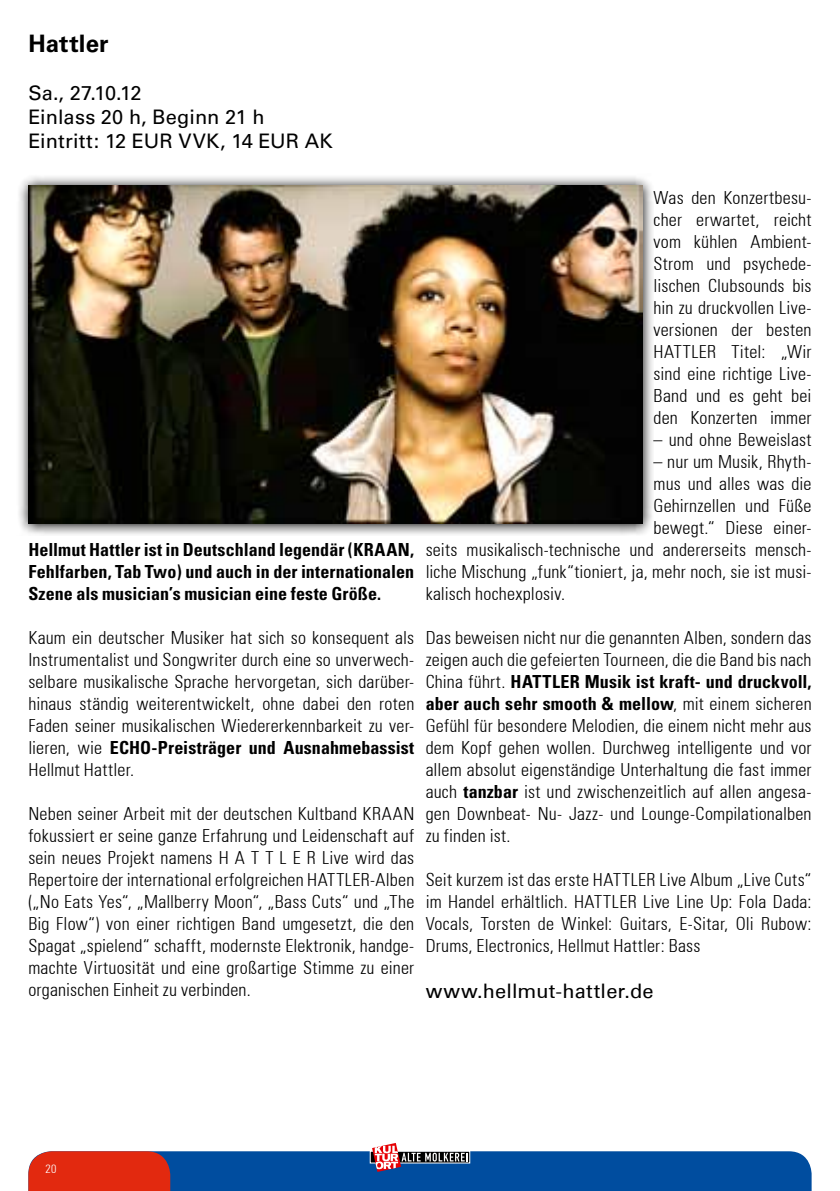
<style>
.page{position:relative;width:840px;height:1191px;background:#fff}
.page>*{position:absolute;margin:0;border:0;box-sizing:border-box;transform-origin:0 0}
.t1{font:700 24px "Univers";letter-spacing:.005em;color:#000}
.t2{font:20px/24px "Univers";letter-spacing:.005em;color:#000}
.t3{font:20px "Univers 55 Roman";letter-spacing:.005em;color:#000}
.t4{font:300 condensed 18px/22px "Univers 47";letter-spacing:.01em;color:#000;text-align:justify}
.t5{font:700 condensed 18px/22px "Univers";letter-spacing:.005em;color:#000;text-align:justify}
.t6{font:300 condensed 12px "Univers 47";color:#fff}
.s1{font-family:"Univers 47";font-weight:300}
.s2{font-family:"Univers";font-weight:700}
</style>
<div class="page">
<svg style="left:19px;top:176px;width:634px;height:359px;background:#bbbab9"></svg>
<img style="left:28px;top:186px;width:613px;height:337px">
<svg style="left:28px;top:1143px;width:783px;height:48px"></svg>
<h1 class="t1" style="left:28px;top:30px;width:82px">Hattler</h1>
<p class="t2" style="left:28px;top:81px;width:306px">Sa., 27.10.12<br>Einlass 20 h, Beginn 21 h<br>Eintritt: 12 EUR VVK, 14 EUR AK</p>
<p class="t5" style="left:28px;top:539px;width:387px">Hellmut Hattler ist in Deutschland legendär (KRAAN, Fehlfarben, Tab Two) und auch in der internationalen Szene als musician’s musician eine feste Größe.</p>
<p class="t4" style="left:28px;top:627px;width:387px">Kaum ein deutscher Musiker hat sich so konsequent als Instrumentalist und Songwriter durch eine so unverwech&shy;selbare musikalische Sprache hervorgetan, sich darüber&shy;hinaus ständig weiterentwickelt, ohne dabei den roten Faden seiner musikalischen Wiedererkennbarkeit zu ver-</p>
<p class="t5" style="left:28px;top:736px;width:387px"><span class="s1">lieren, wie</span> ECHO-Preisträger und Ausnahmebassist</p>
<p class="t4" style="left:28px;top:759px;width:107px">Hellmut Hattler.</p>
<p class="t4" style="left:28px;top:803px;width:387px">Neben seiner Arbeit mit der deutschen Kultband KRAAN fokussiert er seine ganze Erfahrung und Leidenschaft auf sein neues Projekt namens H A T T L E R Live wird das Repertoire der international erfolgreichen HATTLER-Alben („No Eats Yes“, „Mallberry Moon“, „Bass Cuts“ und „The Big Flow“) von einer richtigen Band umgesetzt, die den Spagat „spielend“ schafft, modernste Elektronik, handge&shy;machte Virtuosität und eine großartige Stimme zu einer organischen Einheit zu verbinden.</p>
<p class="t4" style="left:653px;top:187px;width:159px">Was den Konzertbesu&shy;cher erwartet, reicht vom kühlen Ambient-Strom und psychede&shy;lischen Clubsounds bis hin zu druckvollen Live&shy;versionen der besten HATTLER Titel: „Wir sind eine richtige Live-Band und es geht bei den Konzerten immer</p>
<p class="t4" style="left:653px;top:429px;width:159px">– und ohne Beweislast</p>
<p class="t4" style="left:653px;top:451px;width:159px">– nur um Musik, Rhyth-</p>
<p class="t4" style="left:653px;top:473px;width:159px">mus und alles was die</p>
<p class="t4" style="left:653px;top:495px;width:159px">Gehirnzellen und Füße</p>
<p class="t4" style="left:653px;top:517px;width:159px">bewegt.“ Diese einer-</p>
<p class="t4" style="left:425px;top:539px;width:387px">seits musikalisch-technische und andererseits mensch-</p>
<p class="t4" style="left:425px;top:561px;width:387px">liche Mischung „funk“tioniert, ja, mehr noch, sie ist musi-</p>
<p class="t4" style="left:425px;top:583px;width:141px">kalisch hochexplosiv.</p>
<p class="t4" style="left:425px;top:627px;width:387px">Das beweisen nicht nur die genannten Alben, sondern das zeigen auch die gefeierten Tourneen, die die Band bis nach</p>
<p class="t5" style="left:425px;top:670px;width:387px"><span class="s1">China führt.</span> HATTLER Musik ist kraft- und druckvoll, aber auch sehr smooth &amp; mellow<span class="s1">, mit einem sicheren</span></p>
<p class="t4" style="left:425px;top:714px;width:387px">Gefühl für besondere Melodien, die einem nicht mehr aus dem Kopf gehen wollen. Durchweg intelligente und vor allem absolut eigenständige Unterhaltung die fast immer auch <span class="s2">tanzbar</span> ist und zwischenzeitlich auf allen angesa&shy;gen Downbeat- Nu- Jazz- und Lounge-Compilationalben zu finden ist.</p>
<p class="t4" style="left:425px;top:868px;width:387px">Seit kurzem ist das erste HATTLER Live Album „Live Cuts“ im Handel erhältlich. HATTLER Live Line Up: Fola Dada:<br>Vocals, Torsten de Winkel: Guitars, E-Sitar, Oli Rubow:<br>Drums, Electronics, Hellmut Hattler: Bass</p>
<p class="t3" style="left:425px;top:979px;width:229px">www.hellmut-hattler.de</p>
<p class="t6" style="left:45px;top:1161px;width:13px">20</p>
</div>
